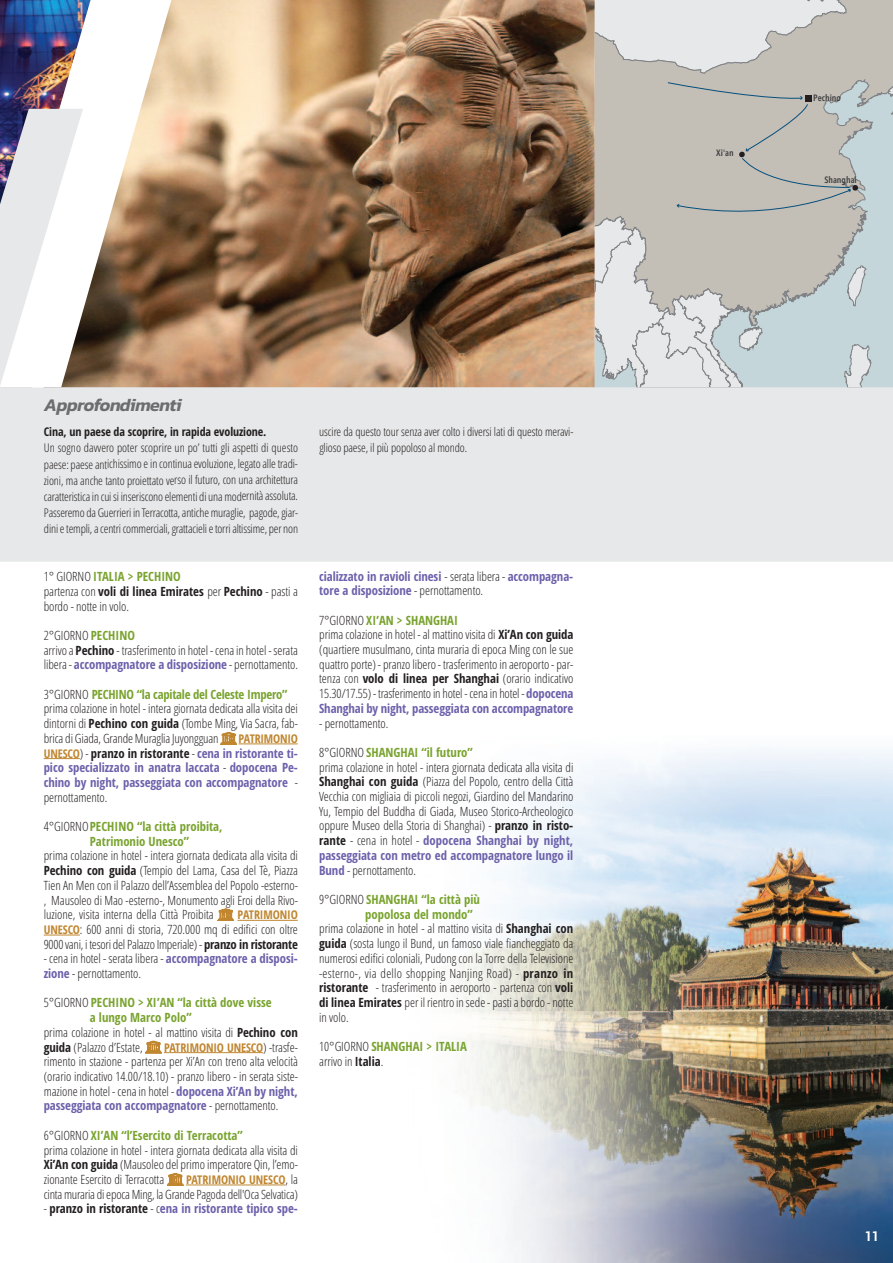
<style>
.page{position:relative;width:893px;height:1263px;background:#fff}
.page>*{position:absolute;margin:0;border:0;box-sizing:border-box;transform-origin:0 0}
.t1{font:italic 600 18px "Kanit";letter-spacing:-.025em;color:#6c6d70}
.t2{font:700 condensed 13.5px "Roboto";color:#fff}
.t3{font:300 12.75px/14.7px "Open Sans Condensed";letter-spacing:-.005em;color:#231f20}
.t4{font:700 12.75px/14.7px "Open Sans Condensed";letter-spacing:-.005em;color:#6c61ab;text-align:justify}
.t5{font:700 12.75px/14.7px "Open Sans Condensed";color:#79a32e}
.t6{font:300 12.75px "Open Sans Condensed";letter-spacing:.015em;color:#231f20}
.t7{font:300 12px/16px "Open Sans Condensed";letter-spacing:-.01em;color:#231f20;text-align:justify}
.t8{font:700 12px "Open Sans Condensed";letter-spacing:-.01em;color:#c08630}
.t9{font:700 12px "Open Sans Condensed";letter-spacing:-.01em;color:#231f20}
.t10{font:600 9.15px "Avenir Next Condensed";color:#3e3e3f}
.s1{font-weight:700;color:#79a32e}
.s2{font-weight:700}
.s3{font-weight:700;color:#6c61ab}
.s4{font-size:12px;color:#c08630}
.s5{font-weight:300;color:#231f20}
.s6{color:#231f20}
.s7{font-weight:700;font-size:12px;color:#c08630}
.s8{font-weight:300;font-size:12.75px;color:#231f20}
</style>
<div class="page">
<img style="left:455px;top:748px;width:438px;height:515px">
<svg style="left:595px;top:0;width:298px;height:387px;background:#c8c9c6"></svg>
<div style="left:0;top:387px;width:893px;height:175px;background:#e7e8e9"></div>
<img style="left:191px;top:0;width:404px;height:387px">
<svg style="left:111px;top:0;width:80px;height:387px"></svg>
<img style="left:0;top:0;width:111px;height:389px">
<hr style="left:244px;top:744px;width:54px;height:1px;background:#c08630">
<hr style="left:44px;top:758px;width:36px;height:1px;background:#c08630">
<hr style="left:243px;top:920px;width:55px;height:1px;background:#c08630">
<hr style="left:44px;top:935px;width:36px;height:1px;background:#c08630">
<hr style="left:169px;top:1052px;width:55px;height:1px;background:#c08630">
<hr style="left:224px;top:1052px;width:39px;height:1px;background:#c08630">
<hr style="left:191px;top:1185px;width:55px;height:1px;background:#c08630">
<hr style="left:246px;top:1185px;width:39px;height:1px;background:#c08630">
<svg style="left:220px;top:732px;width:24px;height:13px"></svg>
<svg style="left:218px;top:909px;width:25px;height:12px"></svg>
<svg style="left:145px;top:1041px;width:24px;height:13px"></svg>
<svg style="left:167px;top:1173px;width:24px;height:13px"></svg>
<h1 class="t1" style="left:44px;top:391px;width:139px">Approfondimenti</h1>
<p class="t9" style="left:44px;top:425px;width:224px">Cina, un paese da scoprire, in rapida evoluzione.</p>
<p class="t7" style="left:44px;top:440px;width:256px">Un sogno davvero poter scoprire un po’ tutti gli aspetti di questo paese: paese antichissimo e in continua evoluzione, legato alle tradi&shy;zioni, ma anche tanto proiettato verso il futuro, con una architettura caratteristicain cuisi inseriscono elementi di unamodernitàassoluta.<br>Passeremo da Guerrieri in Terracotta,antichemuraglie, pagode,giar&shy;dinietempli,acentricommerciali,grattacielietorrialtissime, per non</p>
<p class="t3" style="left:44px;top:569px;width:256px">1° GIORNO <span class="s1">ITALIA &gt; PECHINO<br></span>partenza con <span class="s2">voli di linea Emirates</span> per <span class="s2">Pechino</span> - pasti a bordo - notte in volo.</p>
<p class="t3" style="left:44px;top:628px;width:256px">2°GIORNO <span class="s1">PECHINO<br></span>arrivo a <span class="s2">Pechino</span> - trasferimento in hotel -cenain hotel -serata libera - <span class="s3">accompagnatore a disposizione</span> - pernottamento.</p>
<p class="t3" style="left:44px;top:687px;width:256px">3°GIORNO <span class="s1">PECHINO “la capitale del Celeste Impero” </span>prima colazione in hotel - intera giornata dedicata alla visita dei dintorni di <span class="s2">Pechino con guida</span> (Tombe Ming, Via Sacra, fab&shy;brica di Giada, GrandeMuragliaJuyongguan</p>
<p class="t8" style="left:239px;top:732px;width:61px">PATRIMONIO</p>
<p class="t4" style="left:44px;top:746px;width:256px"><span class="s4">UNESCO</span><span class="s5">) -</span> <span class="s6">pranzo in ristorante</span> <span class="s5">-</span> cena in ristorante ti&shy;pico specializzato in anatra laccata <span class="s5">-</span> dopocena Pe&shy;chino by night, passeggiata con accompagnatore <span class="s5">- pernottamento.</span></p>
<p class="t5" style="left:90px;top:819px;width:134px;text-indent:-46px"><span class="s5">4°GIORNO</span>PECHINO “la città proibita,<br>Patrimonio Unesco”</p>
<p class="t3" style="left:44px;top:849px;width:256px;text-align:justify">prima colazione in hotel - intera giornata dedicata alla visita di <span class="s2">Pechino con guida</span> (Tempio del Lama, Casa del Tè, Piazza Tien An Men con il Palazzo dell’Assemblea del Popolo -esterno-, Mausoleo di Mao -esterno-, Monumento agli Eroi della Rivo&shy;luzione, visita interna della Città Proibita</p>
<p class="t8" style="left:238px;top:908px;width:62px">PATRIMONIO</p>
<p class="t3" style="left:44px;top:922px;width:256px"><span class="s7">UNESCO</span>: 600 anni di storia, 720.000 mq di edifici con oltre<br>9000 vani, i tesori del Palazzo Imperiale)- <span class="s2">pranzo in ristorante</span></p>
<p class="t3" style="left:44px;top:952px;width:256px">- cena in hotel - serata libera - <span class="s3">accompagnatore a disposi&shy;zione</span> - pernottamento.</p>
<p class="t5" style="left:44px;top:996px;width:229px"><span class="s5">5°GIORNO</span> PECHINO &gt; XI’AN “la città dove visse</p>
<p class="t5" style="left:90px;top:1010px;width:103px">a lungo Marco Polo”</p>
<p class="t3" style="left:44px;top:1025px;width:256px">prima colazione in hotel - al mattino visita di <span class="s2">Pechino con</span></p>
<p class="t3" style="left:44px;top:1040px;width:100px"><span class="s2">guida</span> (Palazzo d’Estate,</p>
<p class="t8" style="left:164px;top:1040px;width:135px">PATRIMONIO UNESCO<span class="s8">) -trasfe-</span></p>
<p class="t3" style="left:44px;top:1054px;width:256px;text-align:justify">rimento in stazione - partenza per Xi’An con treno alta velocità (orario indicativo 14.00/18.10) - pranzo libero - in serata siste&shy;mazione in hotel - cena in hotel - <span class="s3">dopocena Xi’An by night, passeggiata con accompagnatore</span> - pernottamento.</p>
<p class="t3" style="left:44px;top:1128px;width:256px">6°GIORNO <span class="s1">XI’AN “l’Esercito di Terracotta”<br></span>prima colazione in hotel - intera giornata dedicata alla visita di <span class="s2">Xi’An con guida</span> (Mausoleo del primo imperatore Qin, l’emo&shy;zionante Esercito di Terracotta</p>
<p class="t8" style="left:186px;top:1173px;width:113px">PATRIMONIO UNESCO<span class="s8">, la</span></p>
<p class="t3" style="left:44px;top:1187px;width:256px">cintamuraria diepocaMing, la Grande Pagoda dell'OcaSelvatica)</p>
<p class="t4" style="left:44px;top:1201px;width:256px"><span class="s5">-</span> <span class="s6">pranzo in ristorante</span> <span class="s5">- c</span>ena in ristorante tipico spe-</p>
<p class="t7" style="left:319px;top:424px;width:256px">uscire da questo tour senza aver colto i diversi lati di questo meravi&shy;glioso paese, il più popoloso al mondo.</p>
<p class="t4" style="left:319px;top:569px;width:256px">cializzato in ravioli cinesi <span class="s5">- serata libera -</span> accompagna&shy;tore a disposizione <span class="s5">- pernottamento.</span></p>
<p class="t3" style="left:319px;top:613px;width:256px">7°GIORNO <span class="s1">XI’AN &gt; SHANGHAI<br></span>prima colazione in hotel - al mattino visita di <span class="s2">Xi’An con guida </span>(quartiere musulmano, cinta muraria di epoca Ming con le sue quattro porte) - pranzo libero - trasferimento in aeroporto - par&shy;tenza con <span class="s2">volo di linea per Shanghai</span> (orario indicativo 15.30/17.55) - trasferimento in hotel -cenain hotel - <span class="s3">dopocena Shanghai by night, passeggiata con accompagnatore</span></p>
<p class="t3" style="left:319px;top:716px;width:71px">- pernottamento.</p>
<p class="t3" style="left:319px;top:745px;width:256px">8°GIORNO <span class="s1">SHANGHAI “il futuro”<br></span>prima colazione in hotel - intera giornata dedicata alla visita di <span class="s2">Shanghai con guida</span> (Piazza del Popolo, centro della Città Vecchia con migliaia di piccoli negozi, Giardino del Mandarino Yu, Tempio del Buddha di Giada, Museo Storico-Archeologico oppure Museo della Storia di Shanghai) - <span class="s2">pranzo in risto&shy;rante</span> - cena in hotel - <span class="s3">dopocena Shanghai by night, passeggiata con metro ed accompagnatore lungo il Bund</span> - pernottamento.</p>
<p class="t5" style="left:319px;top:892px;width:162px"><span class="s5">9°GIORNO</span> SHANGHAI “la città più</p>
<p class="t5" style="left:365px;top:907px;width:109px">popolosa del mondo”</p>
<p class="t3" style="left:319px;top:922px;width:256px">prima colazione in hotel - al mattino visita di <span class="s2">Shanghai con</span></p>
<p class="t3" style="left:319px;top:936px;width:256px"><span class="s2">guida</span> (sosta lungo il Bund, un famoso viale fiancheggiato da</p>
<p class="t3" style="left:319px;top:951px;width:256px">numerosi edifici coloniali, Pudong con la Torre della Televisione</p>
<p class="t6" style="left:319px;top:966px;width:256px">-esterno-, via dello shopping Nanjing Road) - <span class="s2">pranzo in</span></p>
<p class="t3" style="left:319px;top:980px;width:256px"><span class="s2">ristorante</span> - trasferimento in aeroporto - partenza con <span class="s2">voli</span></p>
<p class="t3" style="left:319px;top:995px;width:256px"><span class="s2">di linea Emirates</span> per il rientro in sede- pastia bordo - notte</p>
<p class="t3" style="left:319px;top:1010px;width:31px">in volo.</p>
<p class="t3" style="left:319px;top:1039px;width:149px">10°GIORNO <span class="s1">SHANGHAI &gt; ITALIA </span>arrivo in <span class="s2">Italia</span>.</p>
<p class="t10" style="left:716px;top:145px;width:19px">Xi'an</p>
<p class="t10" style="left:813px;top:90px;width:29px">Pechino</p>
<p class="t10" style="left:824px;top:172px;width:34px">Shanghai</p>
<p class="t2" style="left:865px;top:1228px;width:16px">11</p>
</div>
